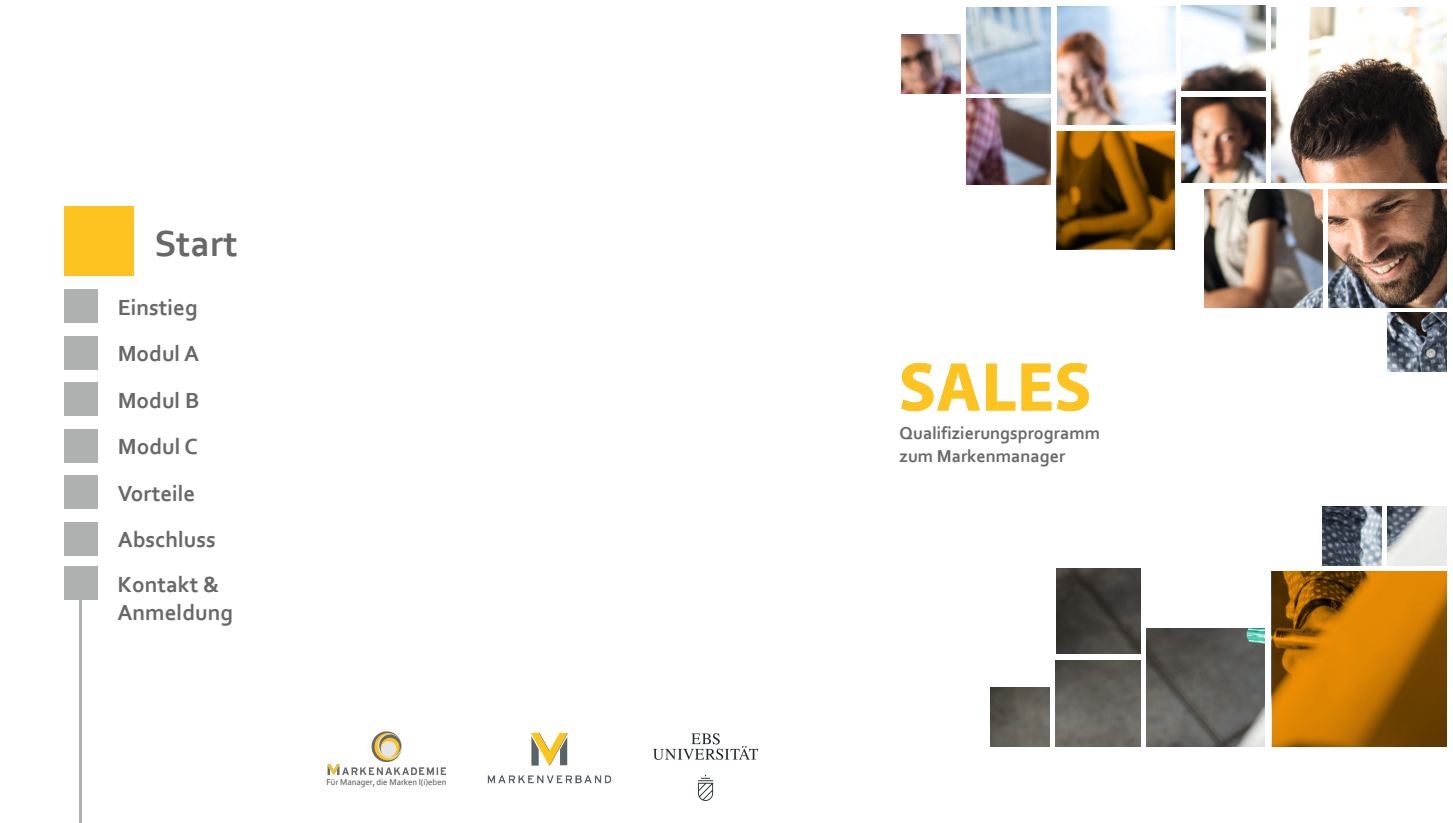
<style>
.page{position:relative;width:1453px;height:823px;background:#fff}
.page>*{position:absolute;margin:0;border:0;box-sizing:border-box;transform-origin:0 0}
.t1{font:700 69.38px "Myriad Pro";color:#fdc421}
.t2{font:700 37.95px "Corbel";color:#686868}
.t3{font:700 22.95px "Corbel";color:#686868}
.t4{font:700 22.95px/27.5px "Corbel";color:#686868}
.t5{font:700 18px/23.2px "Corbel";color:#686868}
.t6{font:9px "Corbel";color:#4e4e4d}
.s1{font-style:inherit}
</style>
<div class="page">
<svg style="left:371px;top:731px;width:31px;height:31px"></svg>
<svg style="left:374px;top:733px;width:27px;height:27px"></svg>
<svg style="left:378px;top:734px;width:24px;height:24px"></svg>
<svg style="left:379px;top:734px;width:22px;height:23px"></svg>
<svg style="left:381px;top:738px;width:18px;height:19px"></svg>
<div style="left:381px;top:741px;width:15px;height:16px;background:#e5e5e5;border-radius:50%"></div>
<svg style="left:327px;top:764px;width:119px;height:11px"></svg>
<img style="left:487px;top:732px;width:125px;height:52px">
<img style="left:1328px;top:189px;width:118px;height:118px">
<img style="left:1146px;top:628px;width:118px;height:118px">
<img style="left:1204px;top:189px;width:118px;height:118px">
<img style="left:1057px;top:6px;width:118px;height:118px">
<img style="left:1387px;top:313px;width:59px;height:59px">
<img style="left:1387px;top:506px;width:59px;height:59px">
<img style="left:1322px;top:506px;width:59px;height:59px">
<img style="left:991px;top:687px;width:59px;height:59px">
<img style="left:901px;top:34px;width:59px;height:59px">
<img style="left:1181px;top:97px;width:85px;height:86px">
<img style="left:966px;top:7px;width:85px;height:86px">
<img style="left:966px;top:99px;width:85px;height:85px">
<img style="left:1056px;top:661px;width:84px;height:85px">
<img style="left:1056px;top:568px;width:84px;height:86px">
<img style="left:1181px;top:5px;width:85px;height:86px">
<img style="left:1272px;top:8px;width:174px;height:175px">
<svg style="left:1057px;top:131px;width:118px;height:118px;background:#724401"></svg>
<svg style="left:1271px;top:571px;width:175px;height:175px;background:#af6b07"></svg>
<hr style="left:79px;top:576px;width:3px;height:247px;background:#afb0b0">
<div style="left:64px;top:207px;width:70px;height:69px;background:#fdc421"></div>
<div style="left:64px;top:290px;width:33px;height:33px;background:#afb0b0"></div>
<div style="left:64px;top:336px;width:33px;height:33px;background:#afb0b0"></div>
<div style="left:64px;top:382px;width:33px;height:34px;background:#afb0b0"></div>
<div style="left:64px;top:429px;width:33px;height:33px;background:#afb0b0"></div>
<div style="left:64px;top:475px;width:33px;height:34px;background:#afb0b0"></div>
<div style="left:64px;top:522px;width:33px;height:33px;background:#afb0b0"></div>
<div style="left:64px;top:566px;width:33px;height:34px;background:#afb0b0"></div>
<img style="left:653px;top:733px;width:106px;height:68px">
<p class="t2" style="left:154px;top:219px;width:85px">Start</p>
<p class="t3" style="left:118px;top:293px;width:81px">Einstieg</p>
<p class="t3" style="left:118px;top:339px;width:83px">Modul A</p>
<p class="t3" style="left:118px;top:386px;width:83px">Modul B</p>
<p class="t3" style="left:118px;top:432px;width:81px">Modul C</p>
<p class="t3" style="left:118px;top:479px;width:79px">Vorteile</p>
<p class="t3" style="left:118px;top:525px;width:100px">Abschluss</p>
<p class="t4" style="left:118px;top:570px;width:117px"><span class="s1">Kontakt</span> &amp;<br>Anmeldung</p>
<p class="t6" style="left:326px;top:776px;width:121px">Für Manager, die Marken l(i)eben</p>
<p class="t1" style="left:898px;top:342px;width:194px">SALES</p>
<p class="t5" style="left:899px;top:421px;width:202px">Qualifizierungsprogramm zum Markenmanager</p>
</div>
